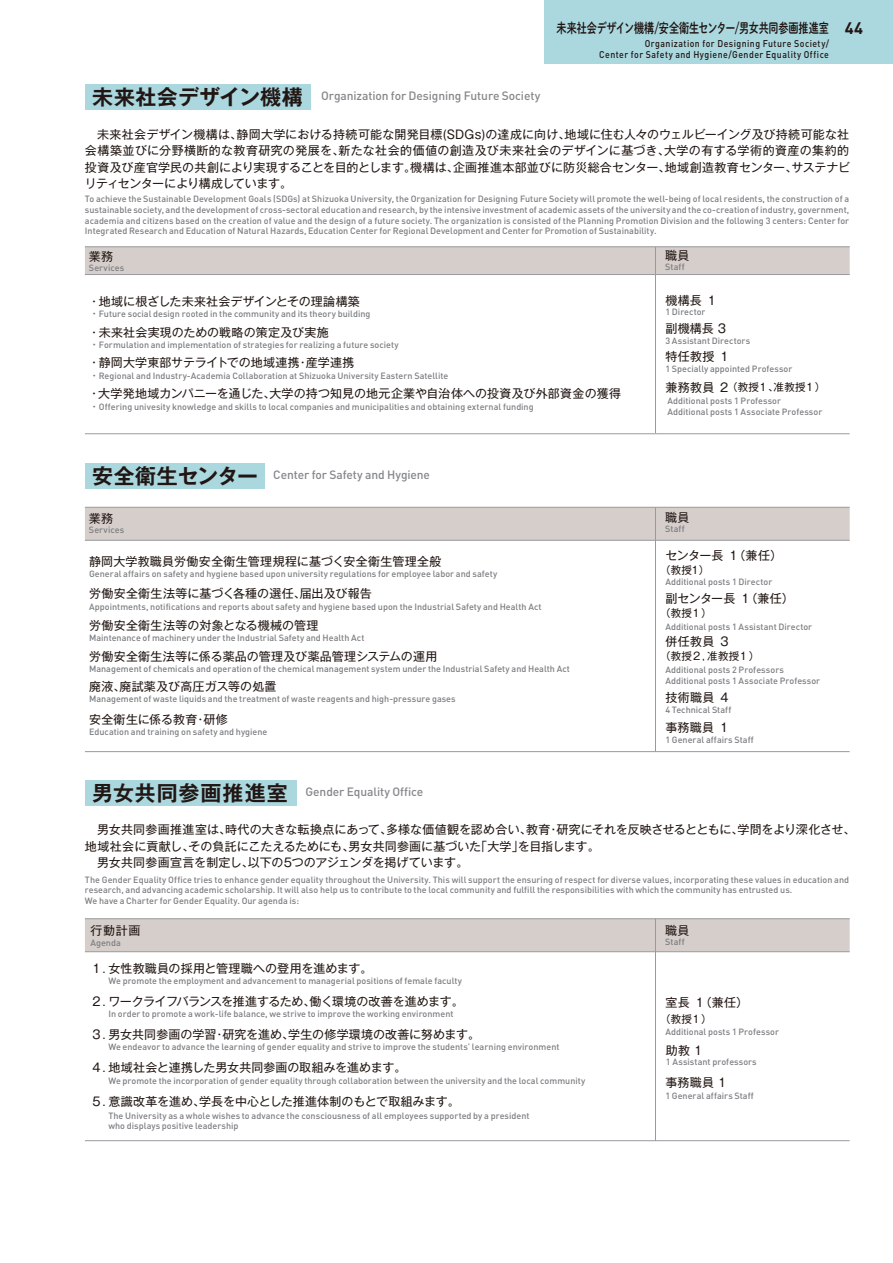
<style>
.page{position:relative;width:893px;height:1263px;background:#fff}
.page>*{position:absolute;margin:0;border:0;box-sizing:border-box;transform-origin:0 0}
.t1{font:13.5px "Shuei M Go Std B 90 msp RKSJ H";letter-spacing:-.015em;color:#211613;scale:.75 1}
.t2{font:12px/16.5px "Gothic MB101 Pro Regular 90 msp RKSJ H";letter-spacing:.005em;color:#211612;text-align:justify}
.t3{font:500 12px "DIN";letter-spacing:-.01em;color:#85878b}
.t4{font:12px "Gothic MB101 Pro Regular 90 msp RKSJ H";letter-spacing:-.025em;color:#211612}
.t5{font:12px "Gothic MB101 Pro Regular 90 msp RKSJ H";letter-spacing:-.02em;color:#211612}
.t6{font:10.5px "Gothic MB101 Pro Regular 90 msp RKSJ H";letter-spacing:.025em;color:#211612}
.t7{font:500 9.75px/10.5px "DIN";letter-spacing:.05em;color:#211613;text-align:right;scale:.9 1}
.t8{font:500 9px/10.8px "DIN";color:#7c7d81}
.s1{font-family:"Gothic MB101 Pro De Bold 90 msp RKSJ H";font-weight:400;font-size:21px;color:#211613}
.s2{font-family:"DIN";font-weight:700;font-size:16.5px}
.s3{font-family:"Koz Go Pr 6 N Regular 90 msp RKSJ H";font-weight:400}
.s4{font-size:12px}
</style>
<div class="page">
<div style="left:85px;top:919px;width:765px;height:32px;background:#d5cecb"></div>
<hr style="left:655px;top:919px;width:1px;height:222px;background:#989a9e">
<hr style="left:85px;top:918px;width:765px;height:1px;background:#989a9e">
<hr style="left:85px;top:951px;width:765px;height:1px;background:#989a9e">
<hr style="left:85px;top:1140px;width:765px;height:1px;background:#989a9e">
<div style="left:85px;top:247px;width:765px;height:27px;background:#d5cecb"></div>
<hr style="left:655px;top:247px;width:1px;height:186px;background:#989a9e">
<hr style="left:85px;top:246px;width:765px;height:1px;background:#989a9e">
<hr style="left:85px;top:274px;width:765px;height:1px;background:#989a9e">
<hr style="left:85px;top:433px;width:765px;height:1px;background:#989a9e">
<div style="left:85px;top:508px;width:765px;height:32px;background:#d5cecb"></div>
<hr style="left:655px;top:507px;width:1px;height:245px;background:#989a9e">
<hr style="left:85px;top:507px;width:765px;height:1px;background:#989a9e">
<hr style="left:85px;top:540px;width:765px;height:1px;background:#989a9e">
<hr style="left:85px;top:751px;width:765px;height:1px;background:#989a9e">
<div style="left:85px;top:84px;width:226px;height:26px;background:#abd8df"></div>
<div style="left:85px;top:464px;width:179px;height:25px;background:#abd8df"></div>
<div style="left:85px;top:781px;width:212px;height:25px;background:#abd8df"></div>
<div style="left:544px;top:1px;width:348px;height:63px;background:#abd8df"></div>
<h2 class="t3" style="left:92px;top:91px;width:450px"><span class="s1">未来社会デザイン機構</span> Organization for Designing Future Society</h2>
<h1 class="t1" style="left:556px;top:23px;width:410px">未来社会デザイン機構/安全衛生センター/男女共同参画推進室 <span class="s2">44</span></h1>
<p class="t7" style="left:599px;top:40px;width:257px">Organization for Designing Future Society/<br>Center for Safety and Hygiene/Gender Equality Office</p>
<p class="t2" style="left:85px;top:127px;width:766px">　未来社会デザイン機構は、静岡大学における持続可能な開発目標(SDGs)の達成に向け、地域に住む人々のウェルビーイング及び持続可能な社会構築並びに分野横断的な教育研究の発展を、新たな社会的価値の創造及び未来社会のデザインに基づき、大学の有する学術的資産の集約的投資及び産官学民の共創により実現することを目的とします。機構は、企画推進本部並びに防災総合センター、地域創造教育センター、サステナビリティセンターにより構成しています。</p>
<p class="t8" style="left:85px;top:194px;width:766px;text-align:justify">To achieve the Sustainable Development Goals (SDGs) at Shizuoka University, the Organization for Designing Future Society will promote the well-being of local residents, the construction of a sustainable society, and the development of cross-sectoral education and research, by the intensive investment of academic assets of the university and the co-creation of industry, government, academia and citizens based on the creation of value and the design of a future society. The organization is consisted of the Planning Promotion Division and the following 3 centers: Center for Integrated Research and Education of Natural Hazards, Education Center for Regional Development and Center for Promotion of Sustainability.</p>
<h2 class="t2" style="left:89px;top:249px;width:26px">業務</h2>
<h2 class="t2" style="left:665px;top:249px;width:26px">職員</h2>
<p class="t8" style="left:89px;top:263px;width:37px">Services</p>
<p class="t8" style="left:665px;top:262px;width:21px">Staff</p>
<h2 class="t2" style="left:88px;top:294px;width:273px">・地域に根ざした未来社会デザインとその理論構築</h2>
<h2 class="t2" style="left:88px;top:325px;width:242px">・未来社会実現のための戦略の策定及び実施</h2>
<h2 class="t2" style="left:88px;top:356px;width:268px">・静岡大学東部サテライトでの地域連携・産学連携</h2>
<h2 class="t2" style="left:88px;top:387px;width:534px">・大学発地域カンパニーを通じた、大学の持つ知見の地元企業や自治体への投資及び外部資金の獲得</h2>
<p class="t8" style="left:90px;top:310px;width:282px"><span class="s3">・</span>Future social design rooted in the community and its theory building</p>
<p class="t8" style="left:90px;top:340px;width:310px"><span class="s3">・</span>Formulation and implementation of strategies for realizing a future society</p>
<p class="t8" style="left:90px;top:371px;width:360px"><span class="s3">・</span>Regional and Industry-Academia Collaboration at Shizuoka University Eastern Satellite</p>
<p class="t8" style="left:90px;top:403px;width:445px"><span class="s3">・</span>Offering univesity knowledge and skills to local companies and municipalities and obtaining external funding</p>
<h2 class="t3" style="left:92px;top:471px;width:339px"><span class="s1">安全衛生センター</span> Center for Safety and Hygiene</h2>
<h2 class="t2" style="left:665px;top:294px;width:54px">機構長 １</h2>
<h2 class="t2" style="left:665px;top:322px;width:62px">副機構長 3</h2>
<h2 class="t2" style="left:665px;top:350px;width:66px">特任教授 １</h2>
<p class="t6" style="left:665px;top:383px;width:161px"><span class="s4">兼務教員 ２</span>（教授１、准教授１）</p>
<p class="t8" style="left:665px;top:307px;width:42px">1 Director</p>
<p class="t8" style="left:665px;top:337px;width:86px">3 Assistant Directors</p>
<p class="t8" style="left:665px;top:365px;width:128px">1 Specially appointed Professor</p>
<p class="t8" style="left:667px;top:396px;width:156px">Additional posts 1 Professor<br>Additional posts 1 Associate Professor</p>
<h2 class="t2" style="left:89px;top:512px;width:26px">業務</h2>
<h2 class="t2" style="left:665px;top:511px;width:26px">職員</h2>
<p class="t8" style="left:89px;top:525px;width:37px">Services</p>
<p class="t8" style="left:665px;top:524px;width:21px">Staff</p>
<h2 class="t2" style="left:89px;top:555px;width:354px">静岡大学教職員労働安全衛生管理規程に基づく安全衛生管理全般</h2>
<h2 class="t2" style="left:89px;top:587px;width:284px">労働安全衛生法等に基づく各種の選任、届出及び報告</h2>
<h2 class="t2" style="left:89px;top:619px;width:231px">労働安全衛生法等の対象となる機械の管理</h2>
<h2 class="t2" style="left:89px;top:650px;width:350px">労働安全衛生法等に係る薬品の管理及び薬品管理システムの運用</h2>
<h2 class="t2" style="left:89px;top:680px;width:189px">廃液、廃試薬及び高圧ガス等の処置</h2>
<h2 class="t2" style="left:89px;top:713px;width:140px">安全衛生に係る教育・研修</h2>
<p class="t8" style="left:89px;top:570px;width:410px">General affairs on safety and hygiene based upon university regulations for employee labor and safety</p>
<p class="t8" style="left:89px;top:602px;width:454px">Appointments, notifications and reports about safety and hygiene based upon the Industrial Safety and Health Act</p>
<p class="t8" style="left:89px;top:633px;width:277px">Maintenance of machinery under the Industrial Safety and Health Act</p>
<p class="t8" style="left:89px;top:664px;width:482px">Management of chemicals and operation of the chemical management system under the Industrial Safety and Health Act</p>
<p class="t8" style="left:89px;top:695px;width:368px">Management of waste liquids and the treatment of waste reagents and high-pressure gases</p>
<p class="t8" style="left:89px;top:727px;width:180px">Education and training on safety and hygiene</p>
<h2 class="t3" style="left:92px;top:788px;width:333px"><span class="s1">男女共同参画推進室</span> Gender Equality Office</h2>
<h2 class="t2" style="left:665px;top:549px;width:118px">センター長 １（兼任）</h2>
<p class="t6" style="left:660px;top:566px;width:51px">（教授1）</p>
<h2 class="t5" style="left:665px;top:594px;width:130px">副センター長 １（兼任）</h2>
<p class="t6" style="left:660px;top:609px;width:53px">（教授１）</p>
<h2 class="t2" style="left:665px;top:635px;width:67px">併任教員 ３</h2>
<p class="t6" style="left:660px;top:652px;width:101px">（教授２，准教授１）</p>
<h2 class="t2" style="left:665px;top:691px;width:66px">技術職員 ４</h2>
<h2 class="t2" style="left:665px;top:720px;width:66px">事務職員 １</h2>
<p class="t8" style="left:665px;top:577px;width:108px">Additional posts 1 Director</p>
<p class="t8" style="left:665px;top:622px;width:148px">Additional posts 1 Assistant Director</p>
<p class="t8" style="left:665px;top:665px;width:156px">Additional posts 2 Professors<br>Additional posts 1 Associate Professor</p>
<p class="t8" style="left:665px;top:706px;width:67px">4 Technical Staff</p>
<p class="t8" style="left:665px;top:735px;width:90px">1 General affairs Staff</p>
<h2 class="t2" style="left:85px;top:823px;width:772px;text-align:left">　男女共同参画推進室は、時代の大きな転換点にあって、多様な価値観を認め合い、教育・研究にそれを反映させるとともに、学問をより深化させ、地域社会に貢献し、その負託にこたえるためにも、男女共同参画に基づいた「大学」を目指します。<br>　男女共同参画宣言を制定し、以下の5つのアジェンダを掲げています。</h2>
<p class="t8" style="left:85px;top:875px;width:766px">The Gender Equality Office tries to enhance gender equality throughout the University. This will support the ensuring of respect for diverse values, incorporating these values in education and research, and advancing academic scholarship. It will also help us to contribute to the local community and fulfill the responsibilities with which the community has entrusted us.<br>We have a Charter for Gender Equality. Our agenda is:</p>
<h2 class="t2" style="left:90px;top:924px;width:52px">行動計画</h2>
<h2 class="t2" style="left:90px;top:962px;width:283px">１．女性教職員の採用と管理職への登用を進めます。</h2>
<h2 class="t4" style="left:90px;top:997px;width:375px">２．ワークライフバランスを推進するため、働く環境の改善を進めます。</h2>
<h2 class="t2" style="left:90px;top:1028px;width:391px">３．男女共同参画の学習・研究を進め、学生の修学環境の改善に努めます。</h2>
<h2 class="t2" style="left:90px;top:1061px;width:317px">４．地域社会と連携した男女共同参画の取組みを進めます。</h2>
<h2 class="t2" style="left:90px;top:1095px;width:371px">５．意識改革を進め、学長を中心とした推進体制のもとで取組みます。</h2>
<h2 class="t2" style="left:665px;top:924px;width:26px">職員</h2>
<p class="t8" style="left:665px;top:937px;width:21px">Staff</p>
<p class="t8" style="left:90px;top:938px;width:32px">Agenda</p>
<p class="t8" style="left:108px;top:977px;width:355px">We promote the employment and advancement to managerial positions of female faculty</p>
<p class="t8" style="left:108px;top:1009px;width:347px">In order to promote a work-life balance, we strive to improve the working environment</p>
<p class="t8" style="left:108px;top:1042px;width:453px">We endeavor to advance the learning of gender equality and strive to improve the students’ learning environment</p>
<p class="t8" style="left:108px;top:1076px;width:478px">We promote the incorporation of gender equality through collaboration between the university and the local community</p>
<p class="t8" style="left:108px;top:1111px;width:423px">The University as a whole wishes to advance the consciousness of all employees supported by a president who displays positive leadership</p>
<h2 class="t2" style="left:665px;top:996px;width:84px">室長 １（兼任）</h2>
<p class="t6" style="left:660px;top:1015px;width:53px">（教授１）</p>
<p class="t8" style="left:665px;top:1028px;width:115px">Additional posts 1 Professor</p>
<h2 class="t2" style="left:665px;top:1076px;width:62px">事務職員 1</h2>
<p class="t8" style="left:665px;top:1092px;width:90px">1 General affairs Staff</p>
<h2 class="t2" style="left:666px;top:1044px;width:38px">助教 1</h2>
<p class="t8" style="left:666px;top:1058px;width:92px">1 Assistant professors</p>
</div>
